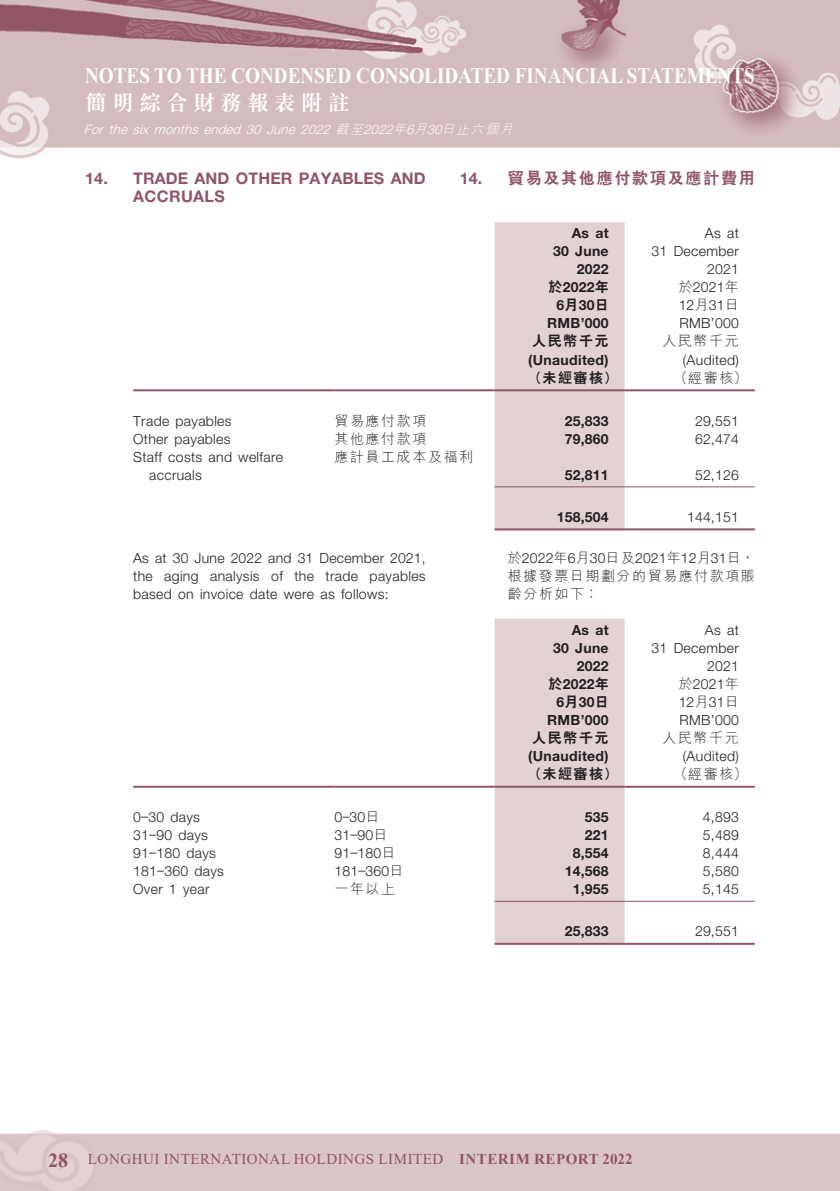
<style>
.page{position:relative;width:840px;height:1191px;background:#fff}
.page>*{position:absolute;margin:0;border:0;box-sizing:border-box;transform-origin:0 0}
.t1{font:700 22px "Times New Roman";color:#fff;scale:.87 1}
.t2{font:700 22px "M Sung HK";letter-spacing:.225em;color:#fff}
._03_H1{font:700 16px/18px "Helvetica Neue LT Std";letter-spacing:.005em;color:#925566}
._03_H1-2{font:800 16px "C Hei 2 HK";letter-spacing:.11em;color:#925566}
.t3{font:15px "Times New Roman";letter-spacing:.035em;color:#925566}
._01_Body_Text{font:300 14px/18px "Helvetica Neue LT Std";letter-spacing:.015em;color:#231f20;text-align:right}
._01_Body_Text-2{font:700 14px/18px "Helvetica Neue LT Std";letter-spacing:.015em;color:#231f20;text-align:right}
._15_Table_Stub{font:300 14px/18px "Helvetica Neue LT Std";letter-spacing:.025em;color:#231f20}
._12___P2{font:300 14px/18px "Helvetica Neue LT Std";letter-spacing:.025em;color:#231f20;text-align:justify}
._12___P2-2{font:300 14px/18px "M Hei HK";letter-spacing:.11em;color:#231f20;text-align:justify}
._15_Table_Stub-2{font:300 14px "M Hei HK";letter-spacing:.115em;color:#231f20}
._01_Body_Text-3{font:800 14px "C Hei 2 HK";letter-spacing:.115em;color:#231f20}
._01_Body_Text-4{font:300 14px "M Hei HK";letter-spacing:.115em;color:#231f20}
.t4{font:italic 300 13px "Helvetica Neue LT Std";color:#fff}
.s1{font-family:"M Hei HK"}
.s2{font-family:"Helvetica Neue LT Std";font-weight:700}
.s3{font-family:"C Hei 2 HK";font-weight:800}
.s4{font-family:"Helvetica Neue LT Std"}
.s5{font-weight:700;font-size:20px}
.s6{font-weight:700}
</style>
<div class="page">
<img style="left:0;top:0;width:838px;height:1191px">
<div style="left:494px;top:222px;width:130px;height:306px;background:#e2d2d4"></div>
<hr style="left:133px;top:389px;width:201px;height:2px;background:#925566">
<hr style="left:334px;top:389px;width:160px;height:2px;background:#925566">
<hr style="left:494px;top:389px;width:130px;height:2px;background:#925566">
<hr style="left:624px;top:389px;width:130px;height:2px;background:#925566">
<hr style="left:494px;top:486px;width:130px;height:1px;background:#925566">
<hr style="left:624px;top:486px;width:130px;height:1px;background:#925566">
<hr style="left:494px;top:528px;width:130px;height:2px;background:#925566">
<hr style="left:624px;top:528px;width:130px;height:2px;background:#925566">
<svg style="left:494px;top:618px;width:130px;height:324px;background:#e2d3d5"></svg>
<hr style="left:133px;top:785px;width:201px;height:2px;background:#925566">
<hr style="left:334px;top:785px;width:160px;height:2px;background:#925566">
<hr style="left:494px;top:785px;width:130px;height:2px;background:#925566">
<hr style="left:624px;top:785px;width:130px;height:2px;background:#925566">
<hr style="left:494px;top:900px;width:130px;height:1px;background:#925566">
<hr style="left:624px;top:900px;width:130px;height:1px;background:#925566">
<hr style="left:494px;top:942px;width:130px;height:2px;background:#925566">
<hr style="left:624px;top:942px;width:130px;height:2px;background:#925566">
<h1 class="t1" style="left:85px;top:60px;width:770px">NOTES TO THE CONDENSED CONSOLIDATED FINANCIAL STATEMENTS</h1>
<h1 class="t2" style="left:85px;top:87px;width:266px">簡明綜合財務報表附註</h1>
<p class="t4" style="left:84px;top:122px;width:434px">For the six months ended 30 June 2022 <span class="s1">截至</span>2022<span class="s1">年</span>6<span class="s1">月</span>30<span class="s1">日止六個月</span></p>
<p class="_03_H1-2" style="left:459px;top:168px;width:296px"><span class="s2">14.</span> 貿易及其他應付款項及應計費用</p>
<p class="_03_H1" style="left:133px;top:169px;width:294px;text-indent:-48px">14. TRADE AND OTHER PAYABLES AND<br>ACCRUALS</p>
<p class="_01_Body_Text-2" style="left:553px;top:224px;width:57px">As at<br>30 June<br>2022</p>
<p class="_01_Body_Text" style="left:651px;top:224px;width:89px">As at<br>31 December<br>2021</p>
<p class="_01_Body_Text-2" style="left:548px;top:278px;width:62px;text-align:center"><span class="s3">於</span>2022<span class="s3">年<br></span>6<span class="s3">月</span>30<span class="s3">日</span></p>
<p class="_01_Body_Text" style="left:678px;top:278px;width:62px;text-align:left"><span class="s1">於</span>2021<span class="s1">年<br></span>12<span class="s1">月</span>31<span class="s1">日</span></p>
<p class="_01_Body_Text-2" style="left:547px;top:314px;width:63px">RMB’000</p>
<p class="_01_Body_Text" style="left:679px;top:314px;width:61px">RMB’000</p>
<p class="_01_Body_Text-3" style="left:532px;top:332px;width:78px">人民幣千元</p>
<p class="_01_Body_Text-4" style="left:662px;top:331px;width:78px">人民幣千元</p>
<p class="_01_Body_Text-2" style="left:528px;top:350px;width:82px">(Unaudited)</p>
<p class="_01_Body_Text" style="left:682px;top:350px;width:57px">(Audited)</p>
<p class="_01_Body_Text-3" style="left:528px;top:368px;width:91px">（未經審核）</p>
<p class="_01_Body_Text-4" style="left:673px;top:367px;width:75px">（經審核）</p>
<p class="_15_Table_Stub" style="left:133px;top:411px;width:100px">Trade payables</p>
<p class="_15_Table_Stub-2" style="left:334px;top:410px;width:93px">貿易應付款項</p>
<p class="_01_Body_Text-2" style="left:564px;top:411px;width:45px">25,833</p>
<p class="_01_Body_Text" style="left:694px;top:411px;width:45px">29,551</p>
<p class="_15_Table_Stub" style="left:133px;top:429px;width:99px">Other payables</p>
<p class="_15_Table_Stub-2" style="left:334px;top:428px;width:93px">其他應付款項</p>
<p class="_01_Body_Text-2" style="left:564px;top:429px;width:45px">79,860</p>
<p class="_01_Body_Text" style="left:694px;top:429px;width:45px">62,474</p>
<p class="_15_Table_Stub" style="left:149px;top:447px;width:135px;text-indent:-16px">Staff costs and welfare accruals</p>
<p class="_15_Table_Stub-2" style="left:334px;top:446px;width:140px">應計員工成本及福利</p>
<p class="_01_Body_Text-2" style="left:564px;top:465px;width:45px">52,811</p>
<p class="_01_Body_Text" style="left:694px;top:465px;width:45px">52,126</p>
<p class="_01_Body_Text-2" style="left:556px;top:507px;width:53px">158,504</p>
<p class="_01_Body_Text" style="left:686px;top:507px;width:53px">144,151</p>
<p class="_12___P2" style="left:133px;top:548px;width:294px">As at 30 June 2022 and 31 December 2021, the aging analysis of the trade payables based on invoice date were as follows:</p>
<p class="_12___P2-2" style="left:507px;top:548px;width:248px">於<span class="s4">2022</span>年<span class="s4">6</span>月<span class="s4">30</span>日及<span class="s4">2021</span>年<span class="s4">12</span>月<span class="s4">31</span>日，根據發票日期劃分的貿易應付款項賬齡分析如下︰</p>
<p class="_01_Body_Text-2" style="left:553px;top:620px;width:57px">As at<br>30 June<br>2022</p>
<p class="_01_Body_Text" style="left:651px;top:620px;width:89px">As at<br>31 December<br>2021</p>
<p class="_01_Body_Text-2" style="left:548px;top:674px;width:62px;text-align:center"><span class="s3">於</span>2022<span class="s3">年<br></span>6<span class="s3">月</span>30<span class="s3">日</span></p>
<p class="_01_Body_Text" style="left:678px;top:674px;width:62px;text-align:left"><span class="s1">於</span>2021<span class="s1">年<br></span>12<span class="s1">月</span>31<span class="s1">日</span></p>
<p class="_01_Body_Text-2" style="left:547px;top:710px;width:63px">RMB’000</p>
<p class="_01_Body_Text" style="left:679px;top:710px;width:61px">RMB’000</p>
<p class="_01_Body_Text-3" style="left:532px;top:728px;width:78px">人民幣千元</p>
<p class="_01_Body_Text-4" style="left:662px;top:728px;width:78px">人民幣千元</p>
<p class="_01_Body_Text-2" style="left:528px;top:746px;width:82px">(Unaudited)</p>
<p class="_01_Body_Text" style="left:682px;top:746px;width:57px">(Audited)</p>
<p class="_01_Body_Text-3" style="left:528px;top:764px;width:91px">（未經審核）</p>
<p class="_01_Body_Text-4" style="left:673px;top:764px;width:75px">（經審核）</p>
<p class="_15_Table_Stub" style="left:133px;top:807px;width:68px">0–30 days</p>
<p class="_15_Table_Stub" style="left:334px;top:807px;width:47px">0–30<span class="s1">日</span></p>
<p class="_01_Body_Text-2" style="left:584px;top:807px;width:25px">535</p>
<p class="_01_Body_Text" style="left:702px;top:807px;width:37px">4,893</p>
<p class="_15_Table_Stub" style="left:133px;top:825px;width:76px">31–90 days</p>
<p class="_15_Table_Stub" style="left:334px;top:825px;width:55px">31–90<span class="s1">日</span></p>
<p class="_01_Body_Text-2" style="left:584px;top:825px;width:25px">221</p>
<p class="_01_Body_Text" style="left:702px;top:825px;width:37px">5,489</p>
<p class="_15_Table_Stub" style="left:133px;top:843px;width:84px">91–180 days</p>
<p class="_15_Table_Stub" style="left:334px;top:843px;width:63px">91–180<span class="s1">日</span></p>
<p class="_01_Body_Text-2" style="left:572px;top:843px;width:37px">8,554</p>
<p class="_01_Body_Text" style="left:702px;top:843px;width:37px">8,444</p>
<p class="_15_Table_Stub" style="left:133px;top:861px;width:92px">181–360 days</p>
<p class="_15_Table_Stub" style="left:334px;top:861px;width:71px">181–360<span class="s1">日</span></p>
<p class="_01_Body_Text-2" style="left:564px;top:861px;width:45px">14,568</p>
<p class="_01_Body_Text" style="left:702px;top:861px;width:37px">5,580</p>
<p class="_15_Table_Stub" style="left:133px;top:879px;width:78px">Over 1 year</p>
<p class="_15_Table_Stub-2" style="left:334px;top:879px;width:62px">一年以上</p>
<p class="_01_Body_Text-2" style="left:572px;top:879px;width:37px">1,955</p>
<p class="_01_Body_Text" style="left:702px;top:879px;width:37px">5,145</p>
<p class="_01_Body_Text-2" style="left:564px;top:921px;width:45px">25,833</p>
<p class="_01_Body_Text" style="left:694px;top:921px;width:45px">29,551</p>
<p class="t3" style="left:48px;top:1148px;width:585px"><span class="s5">28</span> LONGHUI INTERNATIONAL HOLDINGS LIMITED <span class="s6">INTERIM REPORT 2022</span></p>
</div>
